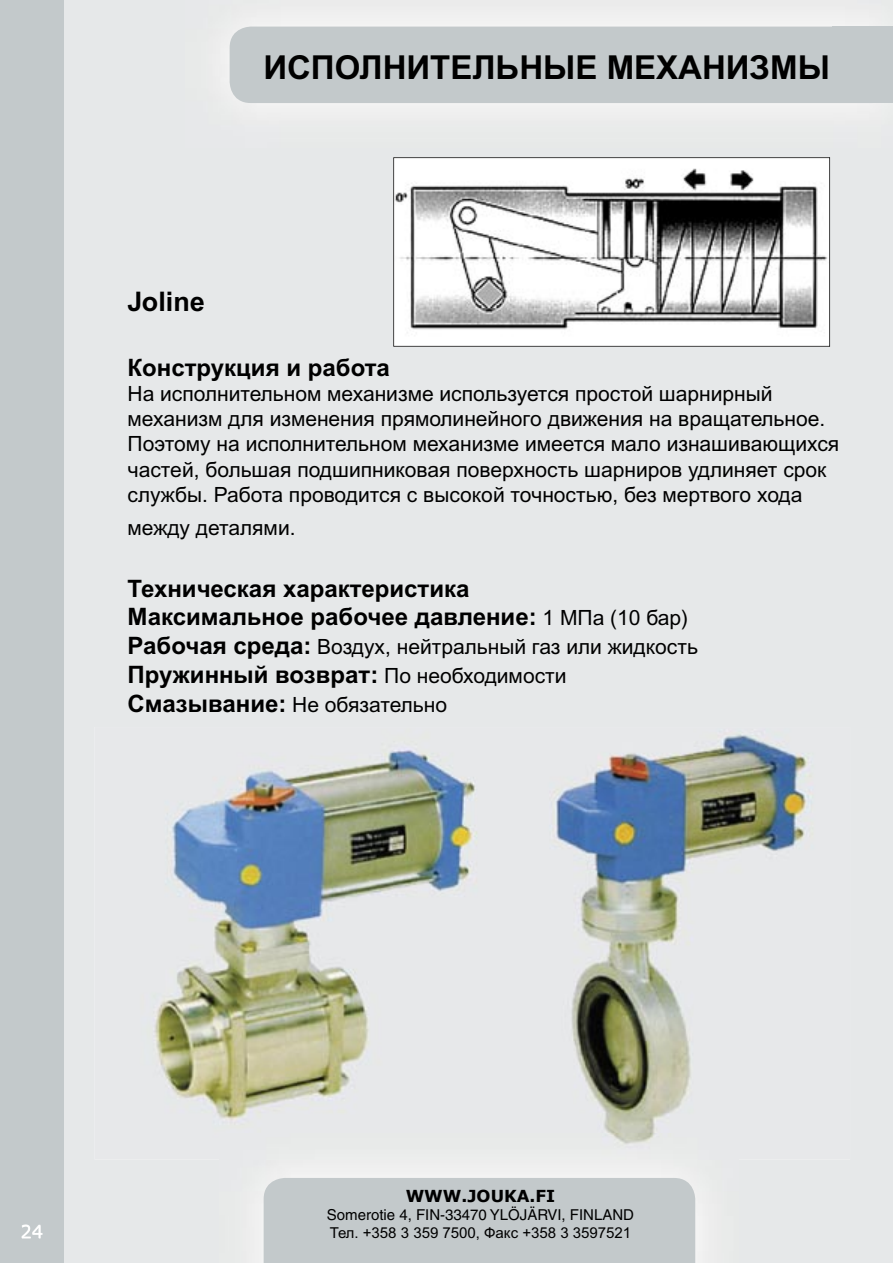
<style>
.page{position:relative;width:893px;height:1263px;background:#fff}
.page>*{position:absolute;margin:0;border:0;box-sizing:border-box;transform-origin:0 0}
.t1{font:700 33px "Arial Cyr";color:#000}
.t2{font:700 27px "Arial Cyr";color:#000}
.t3{font:700 24px/28.8px "Arial Cyr";color:#000}
.t4{font:21px/25.2px "Arial Cyr";color:#000}
.t5{font:18px "Verdana";color:#fff}
.t6{font:700 16.5px "Verdana";color:#000}
.t7{font:15px "Helvetica";color:#000}
.t8{font:15px "Arial Cyr";color:#000}
.s1{font-weight:400;font-size:21px}
.s2{font-weight:700;font-size:24px}
</style>
<div class="page">
<div style="left:64px;top:0;width:829px;height:1263px;background:#e6e8e9"></div>
<div style="left:0;top:0;width:64px;height:1263px;background:#c3c9cb"></div>
<div style="left:186px;top:0;width:707px;height:148px;background:#ebebeb"></div>
<div style="left:230px;top:27px;width:663px;height:76px;background:#c3c9cb;border-radius:21px"></div>
<div style="left:832px;top:27px;width:61px;height:76px;background:#c3c9cb"></div>
<div style="left:220px;top:1159px;width:519px;height:104px;background:#ededed"></div>
<div style="left:264px;top:1178px;width:431px;height:85px;background:#c3c9cb"></div>
<img style="left:394px;top:158px;width:435px;height:188px">
<hr style="left:393px;top:158px;width:1px;height:188px;background:#000">
<hr style="left:394px;top:346px;width:436px;height:1px;background:#000">
<hr style="left:829px;top:158px;width:1px;height:188px;background:#000">
<hr style="left:394px;top:157px;width:436px;height:1px;background:#000">
<img style="left:95px;top:727px;width:755px;height:432px">
<svg style="left:22px;top:1225px;width:20px;height:13px"></svg>
<h1 class="t1" style="left:263px;top:49px;width:568px">ИСПОЛНИТЕЛЬНЫЕ МЕХАНИЗМЫ</h1>
<p class="t2" style="left:128px;top:286px;width:79px">Joline</p>
<p class="t3" style="left:128px;top:353px;width:264px">Конструкция и работа</p>
<p class="t4" style="left:128px;top:381px;width:713px">На исполнительном механизме используется простой шарнирный механизм для изменения прямолинейного движения на вращательное.<br>Поэтому на исполнительном механизме имеется мало изнашивающихся частей, большая подшипниковая поверхность шарниров удлиняет срок службы. Работа проводится с высокой точностью, без мертвого хода</p>
<p class="t4" style="left:128px;top:515px;width:169px">между деталями.</p>
<p class="t3" style="left:128px;top:574px;width:562px">Техническая характеристика<br>Максимальное рабочее давление: <span class="s1">1 МПа (10 бар)</span></p>
<p class="t4" style="left:128px;top:634px;width:572px"><span class="s2">Рабочая среда:</span> Воздух, нейтральный газ или жидкость</p>
<p class="t3" style="left:128px;top:660px;width:440px">Пружинный возврат: <span class="s1">По необходимости</span></p>
<p class="t4" style="left:128px;top:692px;width:321px"><span class="s2">Смазывание:</span> Не обязательно</p>
<p class="t5" style="left:20px;top:1220px;width:24px">24</p>
<p class="t6" style="left:406px;top:1185px;width:151px">WWW.JOUKA.FI</p>
<p class="t7" style="left:327px;top:1206px;width:309px">Somerotie 4, FIN-33470 YLÖJÄRVI, FINLAND</p>
<p class="t8" style="left:330px;top:1224px;width:303px">Тел. +358 3 359 7500, Факс +358 3 3597521</p>
</div>
